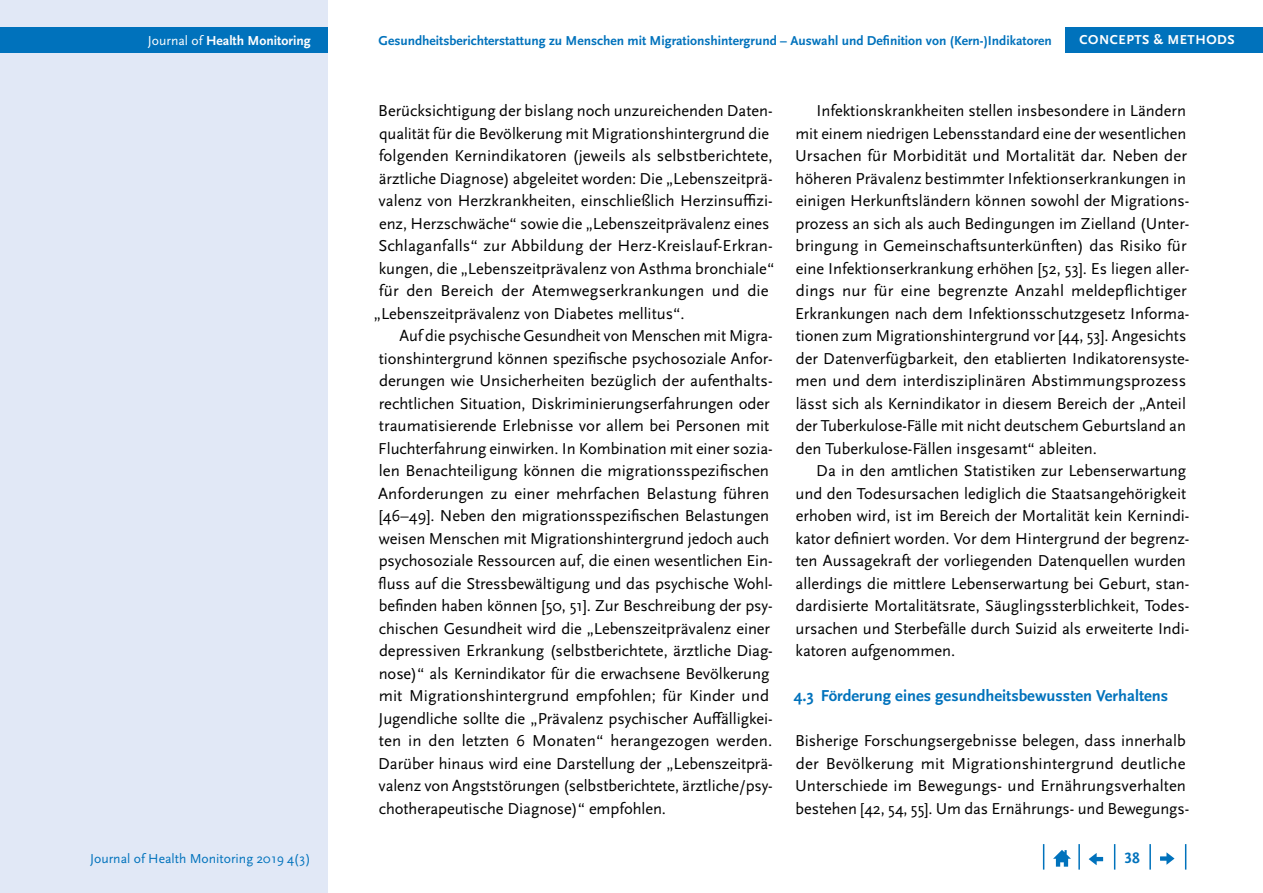
<style>
.page{position:relative;width:1263px;height:893px;background:#fff}
.page>*{position:absolute;margin:0;border:0;box-sizing:border-box;transform-origin:0 0}
.Copy_Einzug{font:16.5px/22.5px "Scala Sans Pro";color:#000}
.Copy_Trennausnahme{font:16.5px/22.5px "Scala Sans Pro";letter-spacing:.005em;color:#000}
.t1{font:700 16.5px "Scala Sans Pro";color:#0072bc}
.t2{font:700 15.75px "Scala Sans Pro";color:#0072bc}
.t3{font:13.65px "Scala Sans Pro";color:#0072bc}
.t4{font:700 13.65px "Scala Sans Pro";color:#fff}
.t5{font:700 13.5px "Scala Sans Pro";color:#0072bc}
.t6{font:700 13.5px "Scala Sans Pro";letter-spacing:.04em;color:#fff}
.s1{font-weight:400}
</style>
<div class="page">
<div style="left:0;top:0;width:327px;height:893px;background:#e1e8f6"></div>
<div style="left:0;top:28px;width:327px;height:25px;background:#0072bc"></div>
<svg style="left:1185px;top:844px;width:1px;height:26px"></svg>
<hr style="left:1149px;top:844px;width:2px;height:26px;background:#0072bc">
<svg style="left:1114px;top:844px;width:1px;height:26px"></svg>
<hr style="left:1078px;top:844px;width:2px;height:26px;background:#0072bc">
<svg style="left:1043px;top:844px;width:1px;height:26px"></svg>
<svg style="left:1053px;top:850px;width:18px;height:17px"></svg>
<svg style="left:1089px;top:853px;width:14px;height:12px"></svg>
<svg style="left:1160px;top:852px;width:14px;height:13px"></svg>
<div style="left:1065px;top:28px;width:198px;height:25px;background:#0072bc"></div>
<p class="t4" style="left:148px;top:33px;width:164px"><span class="s1">Journal of</span> Health Monitoring</p>
<p class="t5" style="left:378px;top:33px;width:675px">Gesundheitsberichterstattung zu Menschen mit Migrationshintergrund – Auswahl und Definition von (Kern-)Indikatoren</p>
<p class="t6" style="left:1079px;top:32px;width:157px">CONCEPTS &amp; METHODS</p>
<p class="Copy_Einzug" style="left:378px;top:99px;width:396px">Berücksichtigung der bislang noch unzureichenden Daten-</p>
<p class="Copy_Einzug" style="left:379px;top:122px;width:391px">qualität für die Bevölkerung mit Migrationshintergrund die</p>
<p class="Copy_Einzug" style="left:379px;top:144px;width:395px">folgenden Kernindikatoren (jeweils als selbstberichtete,</p>
<p class="Copy_Einzug" style="left:379px;top:167px;width:395px">ärztliche Diagnose) abgeleitet worden: Die „Lebenszeitprä-</p>
<p class="Copy_Einzug" style="left:378px;top:189px;width:396px">valenz von Herzkrankheiten, einschließlich Herzinsuffizi-</p>
<p class="Copy_Einzug" style="left:379px;top:212px;width:392px">enz, Herzschwäche“ sowie die „Lebenszeitprävalenz eines</p>
<p class="Copy_Einzug" style="left:378px;top:234px;width:396px">Schlaganfalls“ zur Abbildung der Herz-Kreislauf-Erkran-</p>
<p class="Copy_Einzug" style="left:379px;top:257px;width:397px">kungen, die „Lebenszeitprävalenz von Asthma bronchiale“</p>
<p class="Copy_Einzug" style="left:379px;top:279px;width:392px">für den Bereich der Atemwegserkrankungen und die</p>
<p class="Copy_Einzug" style="left:374px;top:302px;width:312px">„Lebenszeitprävalenz von Diabetes mellitus“.</p>
<p class="Copy_Einzug" style="left:378px;top:324px;width:396px;text-indent:21px">Auf die psychische Gesundheit von Menschen mit Migra&shy;tionshintergrund können spezifische psychosoziale Anfor&shy;derungen wie Unsicherheiten bezüglich der aufenthalts&shy;rechtlichen Situation, Diskriminierungserfahrungen oder traumatisierende Erlebnisse vor allem bei Personen mit Fluchterfahrung einwirken. In Kombination mit einer sozia&shy;len Benachteiligung können die migrationsspezifischen Anforderungen zu einer mehrfachen Belastung führen [46–49]. Neben den migrationsspezifischen Belastungen weisen Menschen mit Migrationshintergrund jedoch auch psychosoziale Ressourcen auf, die einen wesentlichen Ein&shy;fluss auf die Stressbewältigung und das psychische Wohl&shy;befinden haben können [50, 51]. Zur Beschreibung der psy&shy;chischen Gesundheit wird die „Lebenszeitprävalenz einer depressiven Erkrankung (selbstberichtete, ärztliche Diag&shy;nose)“ als Kernindikator für die erwachsene Bevölkerung mit Migrationshintergrund empfohlen; für Kinder und Jugendliche sollte die „Prävalenz psychischer Auffälligkei&shy;ten in den letzten 6 Monaten“ herangezogen werden.<br>Darüber hinaus wird eine Darstellung der „Lebenszeitprä&shy;valenz von Angststörungen (selbstberichtete, ärztliche/psy&shy;chotherapeutische Diagnose)“ empfohlen.</p>
<p class="Copy_Einzug" style="left:795px;top:99px;width:396px;text-indent:21px">Infektionskrankheiten stellen insbesondere in Ländern mit einem niedrigen Lebensstandard eine der wesentlichen Ursachen für Morbidität und Mortalität dar. Neben der höheren Prävalenz bestimmter Infektionserkrankungen in einigen Herkunftsländern können sowohl der Migrations&shy;prozess an sich als auch Bedingungen im Zielland (Unter&shy;bringung in Gemeinschaftsunterkünften) das Risiko für eine Infektionserkrankung erhöhen [52, 53]. Es liegen aller&shy;dings nur für eine begrenzte Anzahl meldepflichtiger Erkrankungen nach dem Infektionsschutzgesetz Informa&shy;tionen zum Migrationshintergrund vor [44, 53]. Angesichts der Datenverfügbarkeit, den etablierten Indikatorensyste&shy;men und dem interdisziplinären Abstimmungsprozess lässt sich als Kernindikator in diesem Bereich der „Anteil der Tuberkulose-Fälle mit nicht deutschem Geburtsland an den Tuberkulose-Fällen insgesamt“ ableiten.</p>
<p class="Copy_Einzug" style="left:795px;top:459px;width:395px;text-indent:21px">Da in den amtlichen Statistiken zur Lebenserwartung und den Todesursachen lediglich die Staatsangehörigkeit erhoben wird, ist im Bereich der Mortalität kein Kernindi&shy;kator definiert worden. Vor dem Hintergrund der begrenz&shy;ten Aussagekraft der vorliegenden Datenquellen wurden allerdings die mittlere Lebenserwartung bei Geburt, stan&shy;dardisierte Mortalitätsrate, Säuglingssterblichkeit, Todes&shy;ursachen und Sterbefälle durch Suizid als erweiterte Indi&shy;katoren aufgenommen.</p>
<h2 class="t1" style="left:794px;top:686px;width:376px">4.3 Förderung eines gesundheitsbewussten Verhaltens</h2>
<p class="Copy_Trennausnahme" style="left:795px;top:729px;width:396px">Bisherige Forschungsergebnisse belegen, dass innerhalb der Bevölkerung mit Migrationshintergrund deutliche Unterschiede im Bewegungs- und Ernährungsverhalten bestehen [42, 54, 55]. Um das Ernährungs- und Bewegungs-</p>
<p class="t3" style="left:90px;top:850px;width:222px">Journal of Health Monitoring 2019 4(3)</p>
<p class="t2" style="left:1124px;top:849px;width:17px">38</p>
</div>
